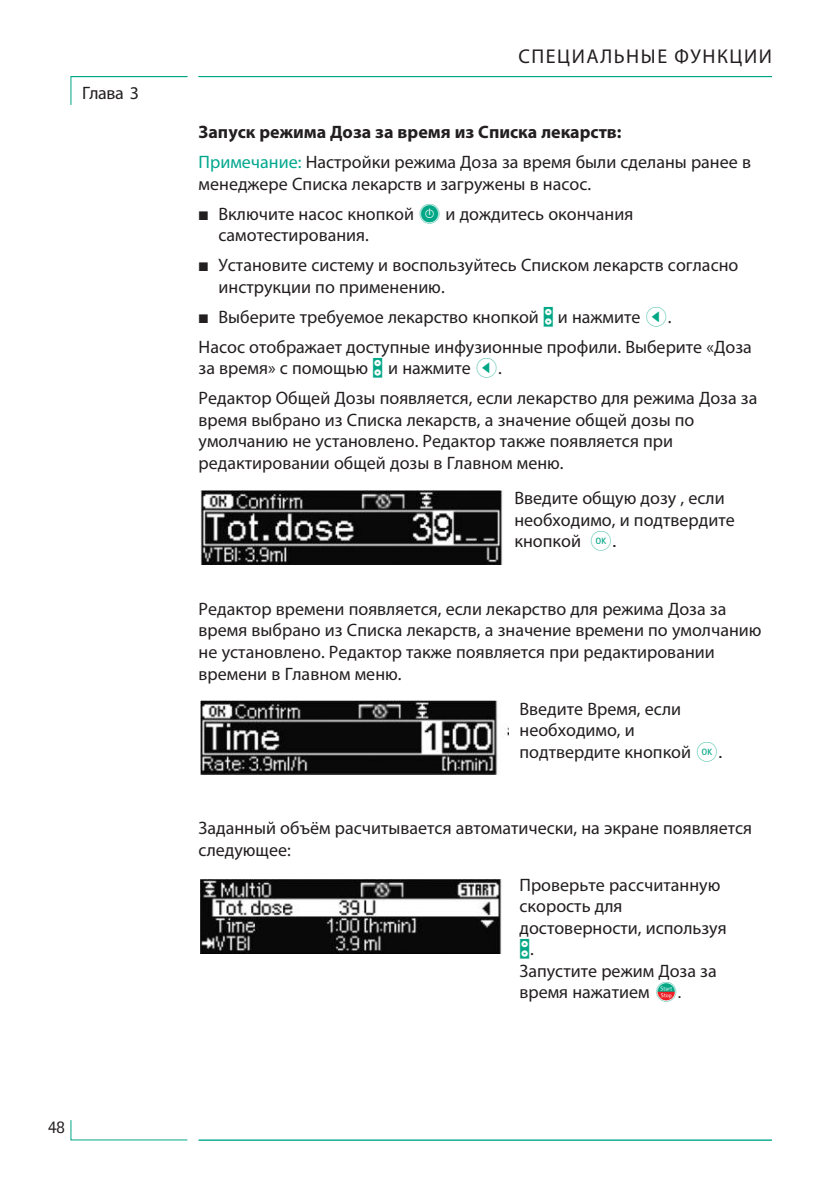
<style>
.page{position:relative;width:840px;height:1191px;background:#fff}
.page>*{position:absolute;margin:0;border:0;box-sizing:border-box;transform-origin:0 0}
.t1{font:20px "Myriad Pro";letter-spacing:.075em;color:#231f20}
.t2{font:18px/21.4px "Myriad Pro";color:#231f20}
.t3{font:18px "Rotis Sans Serif";color:#231f20}
.t4{font:18px "Space Font";color:#00a786}
.s1{font-weight:700}
.s2{color:#00a78e}
.s3{font-family:"Space Font"}
.s4{font-family:"Space Font";color:#00a786}
.s5{font-family:"Rotis Sans Serif";font-size:20px}
.s6{font-family:"Myriad Pro";color:#231f20}
.s7{font-family:"Space Font Color";color:#00a786}
.s8{font-family:"Space Font Color";color:#ee1d23}
.s9{font-family:"Rotis Sans Serif"}
</style>
<div class="page">
<svg style="left:70px;top:76px;width:118px;height:29px"></svg>
<svg style="left:70px;top:1120px;width:118px;height:21px"></svg>
<hr style="left:71px;top:76px;width:116px;height:1px;background:#00a786">
<svg style="left:201px;top:490px;width:301px;height:1px"></svg>
<img style="left:200px;top:491px;width:303px;height:74px">
<div style="left:200px;top:699px;width:308px;height:78px;background:linear-gradient(to right,#fff,#fff)"></div>
<img style="left:200px;top:700px;width:308px;height:74px">
<img style="left:200px;top:879px;width:302px;height:74px">
<hr style="left:198px;top:76px;width:573px;height:1px;background:#00a786">
<hr style="left:198px;top:1139px;width:573px;height:1px;background:#00a786">
<p class="t2" style="left:82px;top:83px;width:58px">Глава 3</p>
<p class="t3" style="left:48px;top:1120px;width:19px">48</p>
<p class="t1" style="left:518px;top:49px;width:255px">СПЕЦИАлЬНыЕ ФУНКЦИИ</p>
<p class="t2" style="left:198px;top:119px;width:553px;line-height:30px"><span class="s1">запуск режима Доза за время из Списка лекарств:<br></span><span class="s2">Примечание:</span> Настройки режима Доза за время были сделаны ранее в</p>
<p class="t2" style="left:198px;top:174px;width:394px">менеджере Списка лекарств и загружены в насос.</p>
<p class="t2" style="left:218px;top:204px;width:416px;text-indent:-20px"><span class="s3">•</span> Включите насос кнопкой <span class="s4">o</span> и дождитесь окончания самотестирования.</p>
<p class="t2" style="left:218px;top:256px;width:521px;text-indent:-20px"><span class="s3">•</span> Установите систему и воспользуйтесь Списком лекарств согласно инструкции по применению.</p>
<p class="t2" style="left:198px;top:303px;width:554px;line-height:30px"><span class="s3">•</span> Выберите требуемое лекарство кнопкой <span class="s4">t</span> и нажмите <span class="s4">l</span>.<br>Насос отображает доступные инфузионные профили. Выберите «Доза</p>
<p class="t2" style="left:198px;top:355px;width:560px;line-height:30px">за время» с помощью <span class="s4">t</span> и нажмите <span class="s4">l</span>.<br>Редактор Общей Дозы появляется, если лекарство для режима Доза за</p>
<p class="t2" style="left:198px;top:410px;width:497px">время выбрано из Списка лекарств, а значение общей дозы по умолчанию не установлено. Редактор также появляется при редактировании общей дозы в Главном меню.</p>
<p class="t2" style="left:514px;top:489px;width:222px">Введите общую дозу , если необходимо, и подтвердите кнопкой <span class="s4">k</span><span class="s5">.</span></p>
<p class="t2" style="left:198px;top:599px;width:564px">Редактор времени появляется, если лекарство для режима Доза за время выбрано из Списка лекарств, а значение времени по умолчанию не установлено. Редактор также появляется при редактировании времени в Главном меню.</p>
<p class="t2" style="left:519px;top:699px;width:204px">Введите Время, если необходимо, и подтвердите кнопкой <span class="s4">k</span><span class="s5">.</span></p>
<p class="t2" style="left:198px;top:818px;width:554px">Заданный объём расчитывается автоматически, на экране появляется следующее:</p>
<p class="t2" style="left:519px;top:875px;width:208px">Проверьте рассчитанную скорость для достоверности, используя</p>
<p class="t4" style="left:519px;top:939px;width:16px">t<span class="s6">.</span></p>
<p class="t2" style="left:519px;top:961px;width:199px">Запустите режим Доза за время нажатием <span class="s7">s</span><span class="s8">f</span><span class="s9">.</span></p>
</div>
